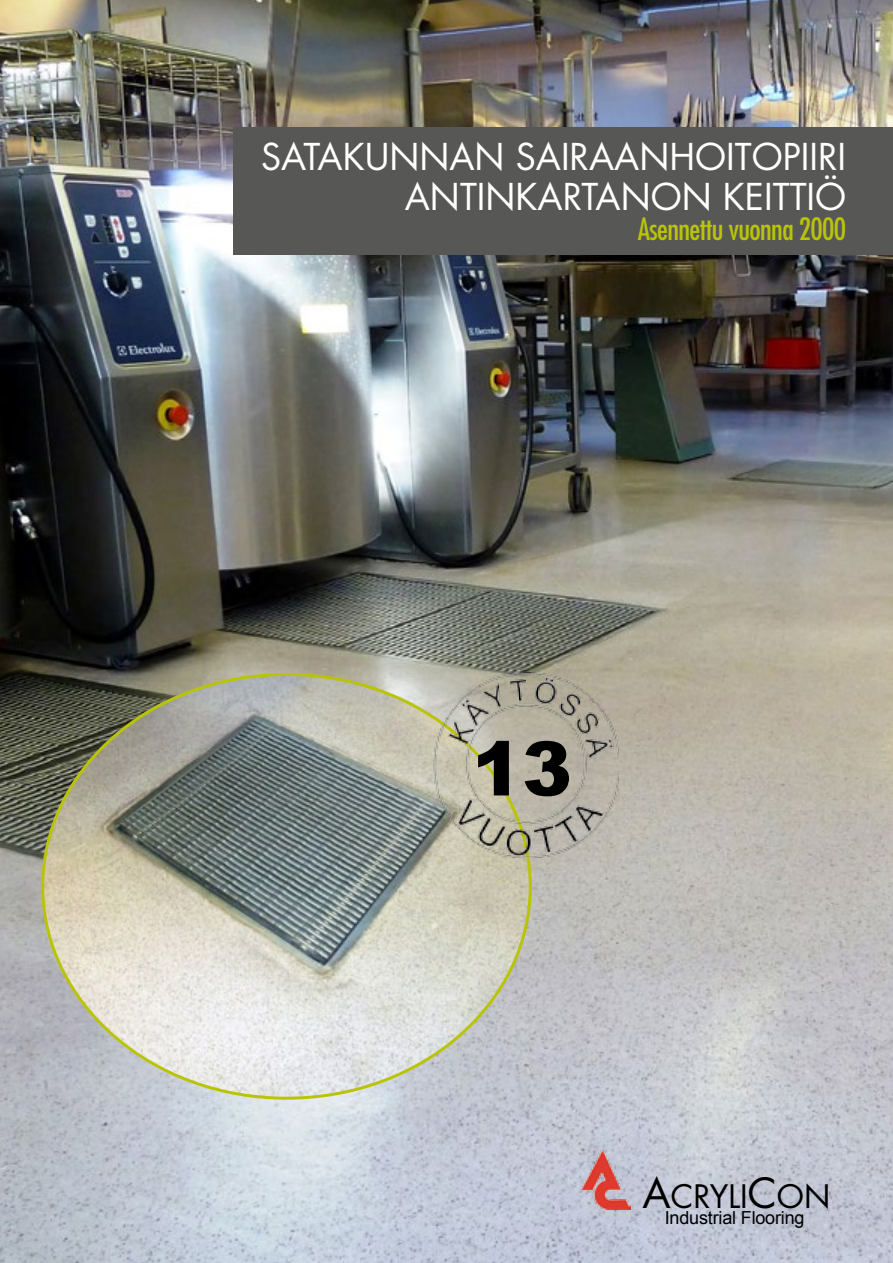
<style>
.page{position:relative;width:893px;height:1263px;background:#fff}
.page>*{position:absolute;margin:0;border:0;box-sizing:border-box;transform-origin:0 0}
.t1{font:900 75px "Arial";color:#000}
.t2{font:36px/40.5px "Futura";color:#fff;text-align:right}
.t3{font:31.5px "Futura";color:#000}
.t4{font:condensed 30px "Futura";letter-spacing:-.02em;color:#b9c408}
.t5{font:18px "Arial";letter-spacing:-.01em;color:#000}
.s1{font-size:40.5px}
</style>
<div class="page">
<img style="left:0;top:0;width:893px;height:1263px">
<div style="left:234px;top:128px;width:659px;height:127px;background:#575756"></div>
<img style="left:43px;top:674px;width:487px;height:424px">
<img style="left:581px;top:1149px;width:50px;height:60px">
<img style="left:434px;top:673px;width:185px;height:185px">
<p class="t2" style="left:261px;top:137px;width:587px">SATAKUNNAN SAIRAANHOITOPIIRI<br>ANTINKARTANON KEITTIÖ</p>
<p class="t4" style="left:638px;top:211px;width:210px">Asennettu vuonna 2000</p>
<h1 class="t1" style="left:472px;top:714px;width:102px">13</h1>
<p class="t3" style="left:642px;top:1176px;width:189px"><span class="s1">A</span>CRYLI<span class="s1">C</span>ON</p>
<p class="t5" style="left:665px;top:1206px;width:141px">Industrial Flooring</p>
</div>
